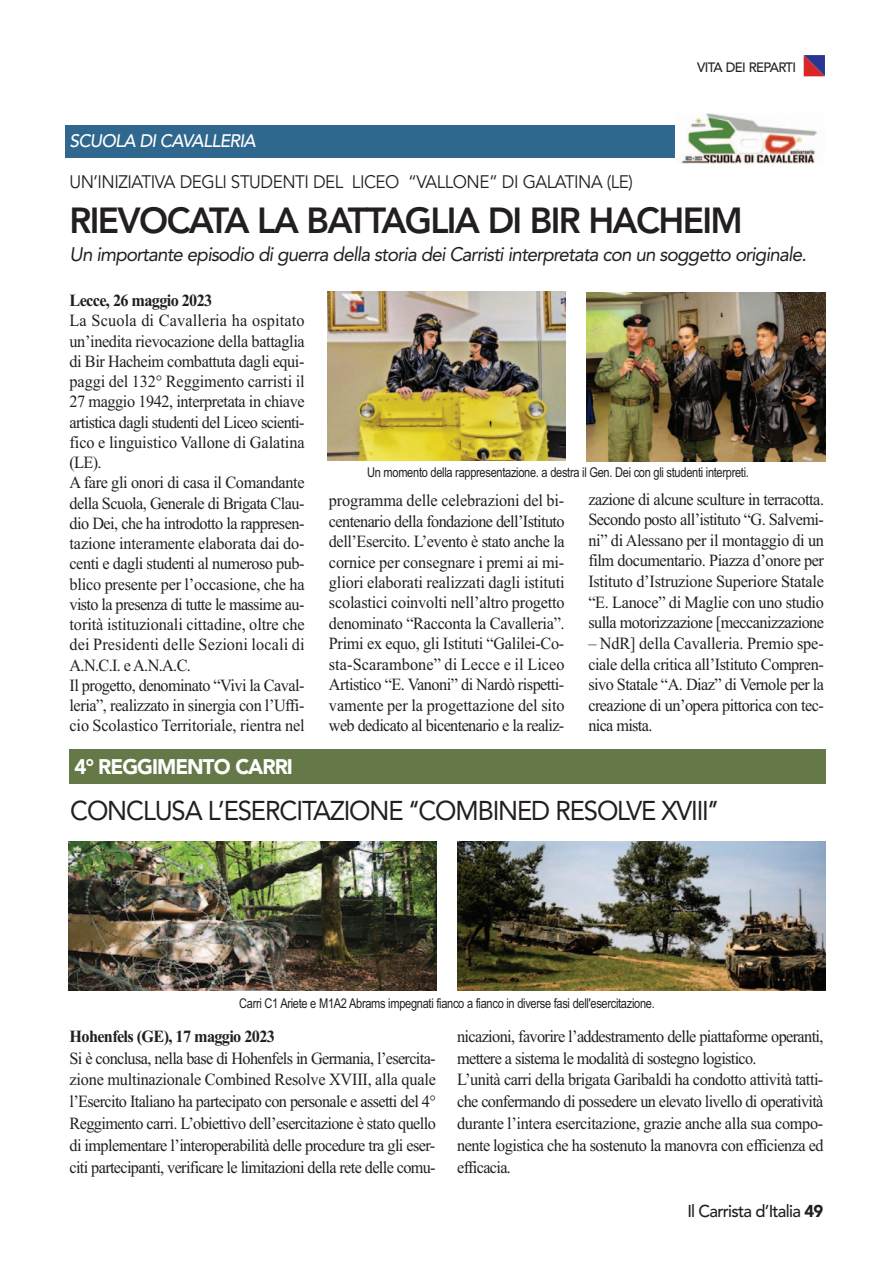
<style>
.page{position:relative;width:893px;height:1263px;background:#fff}
.page>*{position:absolute;margin:0;border:0;box-sizing:border-box;transform-origin:0 0}
.t1{font:800 36px "Avenir";letter-spacing:-.045em;color:#231f20}
.t2{font:27px "Avenir";letter-spacing:-.045em;color:#231f20;scale:.95 1}
.t3{font:900 21px "Avenir";letter-spacing:-.045em;color:#fff}
.t4{font:italic 19.5px "Avenir";letter-spacing:-.045em;color:#231f20}
.t5{font:18px "Avenir";letter-spacing:-.03em;color:#231f20;scale:.95 1}
.t6{font:italic 500 18px "Avenir";letter-spacing:-.045em;color:#fff}
.t7{font:17.1px/20.2px "Times New Roman";letter-spacing:-.03em;color:#231f20;text-align:justify;scale:.95 1}
.t8{font:700 17.1px "Times New Roman";letter-spacing:-.04em;color:#231f20;scale:.95 1}
.t9{font:500 17.1px "Avenir";letter-spacing:-.045em;color:#231f20}
.t10{font:13.5px "Arial Narrow";letter-spacing:-.025em;color:#231f20}
.t11{font:500 13.5px "Avenir";letter-spacing:-.045em;color:#231f20}
.s1{font-weight:900}
</style>
<div class="page">
<svg style="left:804px;top:55px;width:21px;height:21px"></svg>
<div style="left:65px;top:125px;width:613px;height:32px;background:#2f678e"></div>
<img style="left:675px;top:114px;width:143px;height:49px">
<img style="left:327px;top:291px;width:239px;height:169px">
<img style="left:587px;top:293px;width:238px;height:169px">
<div style="left:69px;top:750px;width:756px;height:34px;background:#657848"></div>
<img style="left:458px;top:841px;width:367px;height:150px">
<img style="left:69px;top:841px;width:367px;height:150px">
<p class="t6" style="left:70px;top:130px;width:188px">SCUOLA DI CAVALLERIA</p>
<p class="t5" style="left:70px;top:171px;width:594px">UN’INIZIATIVA DEGLI STUDENTI DEL LICEO “VALLONE” DI GALATINA (LE)</p>
<p class="t11" style="left:697px;top:56px;width:100px">VITA DEI REPARTI</p>
<h1 class="t1" style="left:70px;top:193px;width:675px">RIEVOCATA LA BATTAGLIA DI BIR HACHEIM</h1>
<p class="t4" style="left:70px;top:243px;width:739px">Un importante episodio di guerra della storia dei Carristi interpretata con un soggetto originale.</p>
<p class="t8" style="left:70px;top:289px;width:152px">Lecce, 26 maggio 2023</p>
<p class="t7" style="left:70px;top:310px;width:249px;text-align:left">La Scuola di Cavalleria ha ospitato un’inedita rievocazione della battaglia di Bir Hacheim combattuta dagli equi&shy;paggi del 132° Reggimento carristi il 27 maggio 1942, interpretata in chiave artistica dagli studenti del Liceo scienti&shy;fico e linguistico Vallone di Galatina (LE).<br>A fare gli onori di casa il Comandante della Scuola, Generale di Brigata Clau&shy;dio Dei, che ha introdotto la rappresen&shy;tazione interamente elaborata dai do&shy;centi e dagli studenti al numeroso pub&shy;blico presente per l’occasione, che ha visto la presenza di tutte le massime au&shy;torità istituzionali cittadine, oltre che dei Presidenti delle Sezioni locali di A.N.C.I. e A.N.A.C.<br>Il progetto, denominato “Vivi la Caval&shy;leria”, realizzato in sinergia con l’Uffi&shy;cio Scolastico Territoriale, rientra nel</p>
<p class="t10" style="left:367px;top:462px;width:383px">Un momento della rappresentazione. a destra il Gen. Dei con gli studenti interpreti.</p>
<p class="t7" style="left:588px;top:488px;width:250px;line-height:20.7px">zazione di alcune sculture in terracotta.<br>Secondo posto all’istituto “G. Salvemi&shy;ni” di Alessano per il montaggio di un film documentario. Piazza d’onore per Istituto d’Istruzione Superiore Statale “E. Lanoce” di Maglie con uno studio sulla motorizzazione [meccanizzazione</p>
<p class="t7" style="left:588px;top:633px;width:250px;line-height:20.7px">– NdR] della Cavalleria. Premio spe&shy;ciale della critica all’Istituto Compren&shy;sivo Statale “A. Diaz” di Vernole per la creazione di un’opera pittorica con tec&shy;nica mista.</p>
<p class="t7" style="left:329px;top:490px;width:250px">programma delle celebrazioni del bi&shy;centenario della fondazione dell’Istituto dell’Esercito. L’evento è stato anche la cornice per consegnare i premi ai mi&shy;gliori elaborati realizzati dagli istituti scolastici coinvolti nell’altro progetto denominato “Racconta la Cavalleria”.<br>Primi ex equo, gli Istituti “Galilei-Co&shy;sta-Scarambone” di Lecce e il Liceo Artistico “E. Vanoni” di Nardò rispetti&shy;vamente per la progettazione del sito web dedicato al bicentenario e la realiz-</p>
<p class="t3" style="left:75px;top:748px;width:220px">4° REGGIMENTO CARRI</p>
<h2 class="t2" style="left:70px;top:789px;width:684px">CONCLUSA L’ESERCITAZIONE ‘‘COMBINED RESOLVE XVIII’’</h2>
<p class="t10" style="left:239px;top:993px;width:417px">Carri C1 Ariete e M1A2 Abrams impegnati fianco a fianco in diverse fasi dell'esercitazione.</p>
<p class="t8" style="left:70px;top:1024px;width:218px">Hohenfels (GE), 17 maggio 2023</p>
<p class="t7" style="left:70px;top:1047px;width:387px;line-height:21.8px">Si è conclusa, nella base di Hohenfels in Germania, l’esercita&shy;zione multinazionale Combined Resolve XVIII, alla quale l’Esercito Italiano ha partecipato con personale e assetti del 4° Reggimento carri. L’obiettivo dell’esercitazione è stato quello di implementare l’interoperabilità delle procedure tra gli eser&shy;citi partecipanti, verificare le limitazioni della rete delle comu-</p>
<p class="t7" style="left:457px;top:1025px;width:387px;line-height:21.8px;text-align:left">nicazioni, favorire l’addestramento delle piattaforme operanti, mettere a sistema le modalità di sostegno logistico.<br>L’unità carri della brigata Garibaldi ha condotto attività tatti&shy;che confermando di possedere un elevato livello di operatività durante l’intera esercitazione, grazie anche alla sua compo&shy;nente logistica che ha sostenuto la manovra con efficienza ed efficacia.</p>
<p class="t9" style="left:687px;top:1196px;width:138px">Il Carrista d’Italia <span class="s1">49</span></p>
</div>
